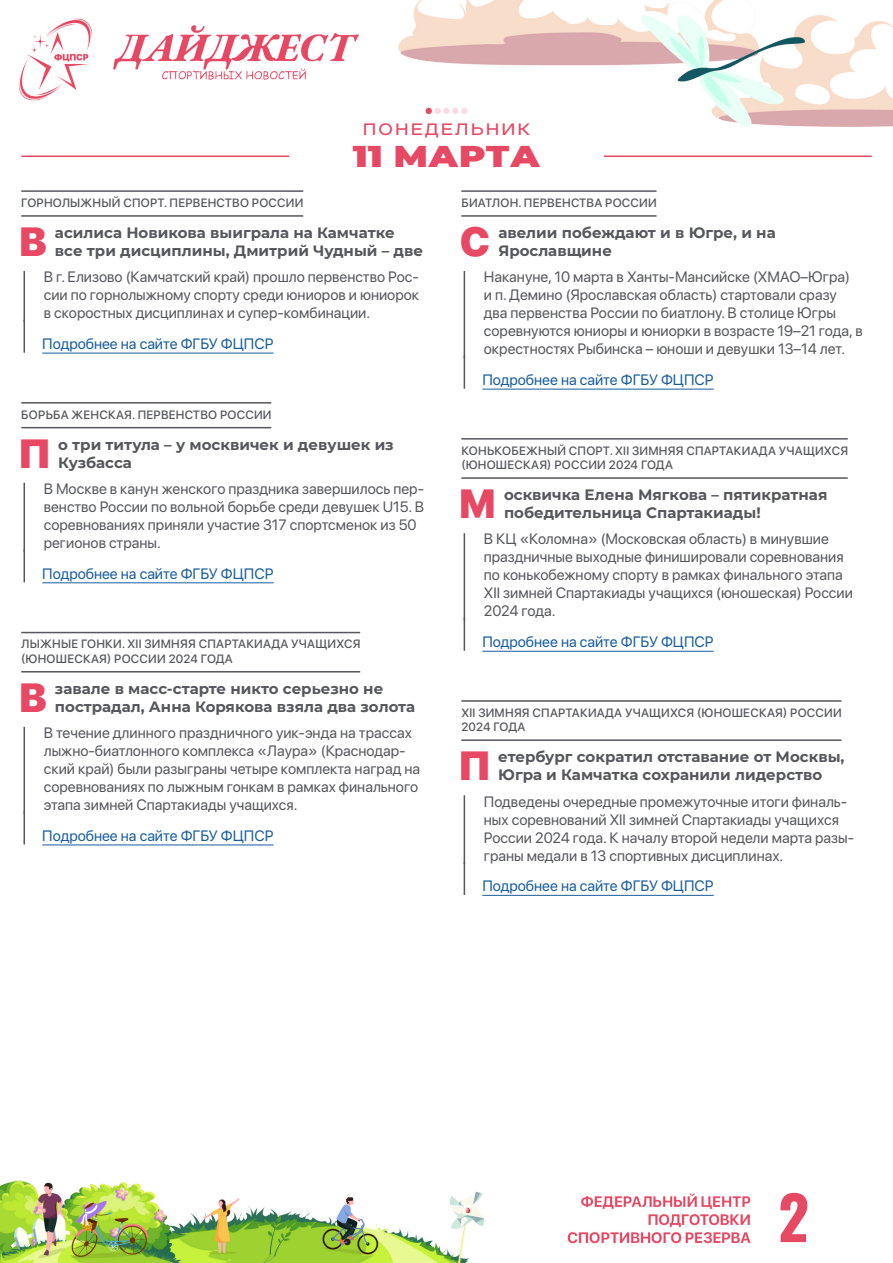
<style>
.page{position:relative;width:893px;height:1263px;background:#fff}
.page>*{position:absolute;margin:0;border:0;box-sizing:border-box;transform-origin:0 0}
.t1{font:700 60px "Oswald";color:#e74863}
.Заголовок_1{font:900 40.5px "SF Pro Display";color:#e74863}
.t2{font:900 30px "Montserrat";color:#e74863;scale:1.2 1}
.t3{font:500 16.5px "Steppe";letter-spacing:.08em;color:#e74863;scale:1.09 1}
.Текст{font:15px/18px "SF Pro Display";color:#56575c}
.Заголовок_1-2{font:700 15px/18px "Montserrat";color:#56575c}
.Гиперссылка{font:15px "SF Pro Display";color:#175d9e}
.Подзаголовок{font:italic 500 12px/14.4px "SF Pro Display";letter-spacing:.02em;color:#56575c}
</style>
<div class="page">
<img style="left:0;top:0;width:893px;height:1263px">
<hr style="left:21px;top:156px;width:268px;height:1px;background:#e74863">
<hr style="left:604px;top:156px;width:268px;height:1px;background:#e74863">
<svg style="left:426px;top:108px;width:6px;height:6px"></svg>
<div style="left:434px;top:108px;width:7px;height:6px;background:#fadbe0;border-radius:50%"></div>
<div style="left:443px;top:108px;width:7px;height:6px;background:#fadbe0;border-radius:50%"></div>
<svg style="left:452px;top:108px;width:15px;height:6px"></svg>
<hr style="left:21px;top:215px;width:282px;height:2px;background:#56575c">
<hr style="left:21px;top:190px;width:282px;height:2px;background:#56575c">
<hr style="left:24px;top:271px;width:1px;height:51px;background:#56575c">
<hr style="left:24px;top:320px;width:1px;height:33px;background:#56575c">
<hr style="left:42px;top:353px;width:232px;height:1px;background:#175d9e">
<hr style="left:21px;top:427px;width:250px;height:1px;background:#56575c">
<hr style="left:21px;top:402px;width:250px;height:2px;background:#56575c">
<hr style="left:24px;top:483px;width:1px;height:69px;background:#56575c">
<hr style="left:24px;top:549px;width:1px;height:33px;background:#56575c">
<hr style="left:42px;top:582px;width:232px;height:1px;background:#175d9e">
<hr style="left:21px;top:671px;width:339px;height:1px;background:#56575c">
<hr style="left:21px;top:632px;width:339px;height:1px;background:#56575c">
<hr style="left:24px;top:727px;width:1px;height:87px;background:#56575c">
<hr style="left:24px;top:812px;width:1px;height:32px;background:#56575c">
<hr style="left:42px;top:844px;width:232px;height:1px;background:#175d9e">
<hr style="left:461px;top:215px;width:195px;height:2px;background:#56575c">
<hr style="left:461px;top:190px;width:195px;height:2px;background:#56575c">
<hr style="left:464px;top:271px;width:1px;height:87px;background:#56575c">
<hr style="left:464px;top:356px;width:1px;height:33px;background:#56575c">
<hr style="left:482px;top:389px;width:232px;height:1px;background:#175d9e">
<hr style="left:461px;top:477px;width:387px;height:2px;background:#56575c">
<hr style="left:461px;top:438px;width:387px;height:2px;background:#56575c">
<hr style="left:464px;top:533px;width:1px;height:87px;background:#56575c">
<hr style="left:464px;top:618px;width:1px;height:33px;background:#56575c">
<hr style="left:482px;top:651px;width:232px;height:1px;background:#175d9e">
<hr style="left:461px;top:739px;width:380px;height:2px;background:#56575c">
<hr style="left:461px;top:700px;width:380px;height:2px;background:#56575c">
<hr style="left:464px;top:795px;width:1px;height:69px;background:#56575c">
<hr style="left:464px;top:862px;width:1px;height:33px;background:#56575c">
<hr style="left:482px;top:895px;width:232px;height:1px;background:#175d9e">
<p class="t3" style="left:362px;top:119px;width:156px">ПОНЕДЕЛЬНИК</p>
<h3 class="t2" style="left:353px;top:134px;width:158px">11 МАРТА</h3>
<p class="Подзаголовок" style="left:21px;top:195px;width:284px">ГОРНОЛЫЖНЫЙ СПОРТ. ПЕРВЕНСТВО РОССИИ</p>
<p class="Заголовок_1" style="left:19px;top:212px;width:29px">В</p>
<p class="Заголовок_1-2" style="left:55px;top:223px;width:370px">асилиса Новикова выиграла на Камчатке все три дисциплины, Дмитрий Чудный – две</p>
<p class="Текст" style="left:44px;top:267px;width:377px;text-align:justify">В г. Елизово (Камчатский край) прошло первенство Рос&shy;сии по горнолыжному спорту среди юниоров и юниорок в скоростных дисциплинах и супер-комбинации.</p>
<p class="Гиперссылка" style="left:42px;top:333px;width:233px">Подробнее на сайте ФГБУ ФЦПСР</p>
<p class="Подзаголовок" style="left:21px;top:407px;width:252px">БОРЬБА ЖЕНСКАЯ. ПЕРВЕНСТВО РОССИИ</p>
<p class="Заголовок_1" style="left:19px;top:423px;width:33px">П</p>
<p class="Заголовок_1-2" style="left:58px;top:434px;width:337px">о три титула – у москвичек и девушек из<br>Кузбасса</p>
<p class="Текст" style="left:44px;top:479px;width:382px">В Москве в канун женского праздника завершилось пер&shy;венство России по вольной борьбе среди девушек U15. В соревнованиях приняли участие 317 спортсменок из 50 регионов страны.</p>
<p class="Гиперссылка" style="left:42px;top:563px;width:233px">Подробнее на сайте ФГБУ ФЦПСР</p>
<p class="Подзаголовок" style="left:21px;top:636px;width:341px">ЛЫЖНЫЕ ГОНКИ. XII ЗИМНЯЯ СПАРТАКИАДА УЧАЩИХСЯ (ЮНОШЕСКАЯ) РОССИИ 2024 ГОДА</p>
<p class="Заголовок_1" style="left:19px;top:667px;width:29px">В</p>
<p class="Заголовок_1-2" style="left:55px;top:678px;width:362px">завале в масс-старте никто серьезно не пострадал, Анна Корякова взяла два золота</p>
<p class="Текст" style="left:44px;top:723px;width:378px">В течение длинного праздничного уик-энда на трассах лыжно-биатлонного комплекса «Лаура» (Краснодар&shy;ский край) были разыграны четыре комплекта наград на соревнованиях по лыжным гонкам в рамках финального этапа зимней Спартакиады учащихся.</p>
<p class="Гиперссылка" style="left:42px;top:825px;width:233px">Подробнее на сайте ФГБУ ФЦПСР</p>
<p class="Подзаголовок" style="left:461px;top:195px;width:197px">БИАТЛОН. ПЕРВЕНСТВА РОССИИ</p>
<p class="Заголовок_1" style="left:460px;top:212px;width:32px">С</p>
<p class="Заголовок_1-2" style="left:498px;top:223px;width:279px">авелии побеждают и в Югре, и на<br>Ярославщине</p>
<p class="Текст" style="left:484px;top:267px;width:380px">Накануне, 10 марта в Ханты-Мансийске (ХМАО–Югра)<br>и п. Демино (Ярославская область) стартовали сразу два первенства России по биатлону. В столице Югры соревнуются юниоры и юниорки в возрасте 19–21 года, в окрестностях Рыбинска – юноши и девушки 13–14 лет.</p>
<p class="Гиперссылка" style="left:482px;top:369px;width:233px">Подробнее на сайте ФГБУ ФЦПСР</p>
<p class="Подзаголовок" style="left:461px;top:443px;width:388px">КОНЬКОБЕЖНЫЙ СПОРТ. XII ЗИМНЯЯ СПАРТАКИАДА УЧАЩИХСЯ (ЮНОШЕСКАЯ) РОССИИ 2024 ГОДА</p>
<p class="Заголовок_1" style="left:459px;top:474px;width:38px">М</p>
<p class="Заголовок_1-2" style="left:504px;top:485px;width:325px">осквичка Елена Мягкова – пятикратная победительница Спартакиады!</p>
<p class="Текст" style="left:484px;top:529px;width:371px">В КЦ «Коломна» (Московская область) в минувшие праздничные выходные финишировали соревнования по конькобежному спорту в рамках финального этапа XII зимней Спартакиады учащихся (юношеская) России 2024 года.</p>
<p class="Гиперссылка" style="left:482px;top:631px;width:233px">Подробнее на сайте ФГБУ ФЦПСР</p>
<p class="Подзаголовок" style="left:461px;top:705px;width:382px">XII ЗИМНЯЯ СПАРТАКИАДА УЧАЩИХСЯ (ЮНОШЕСКАЯ) РОССИИ<br>2024 ГОДА</p>
<p class="Заголовок_1" style="left:459px;top:736px;width:33px">П</p>
<p class="Заголовок_1-2" style="left:498px;top:747px;width:348px">етербург сократил отставание от Москвы,<br>Югра и Камчатка сохранили лидерство</p>
<p class="Текст" style="left:484px;top:791px;width:372px">Подведены очередные промежуточные итоги финаль&shy;ных соревнований XII зимней Спартакиады учащихся России 2024 года. К началу второй недели марта разы&shy;граны медали в 13 спортивных дисциплинах.</p>
<p class="Гиперссылка" style="left:482px;top:875px;width:233px">Подробнее на сайте ФГБУ ФЦПСР</p>
<h1 class="t1" style="left:778px;top:1186px;width:32px">2</h1>
</div>
